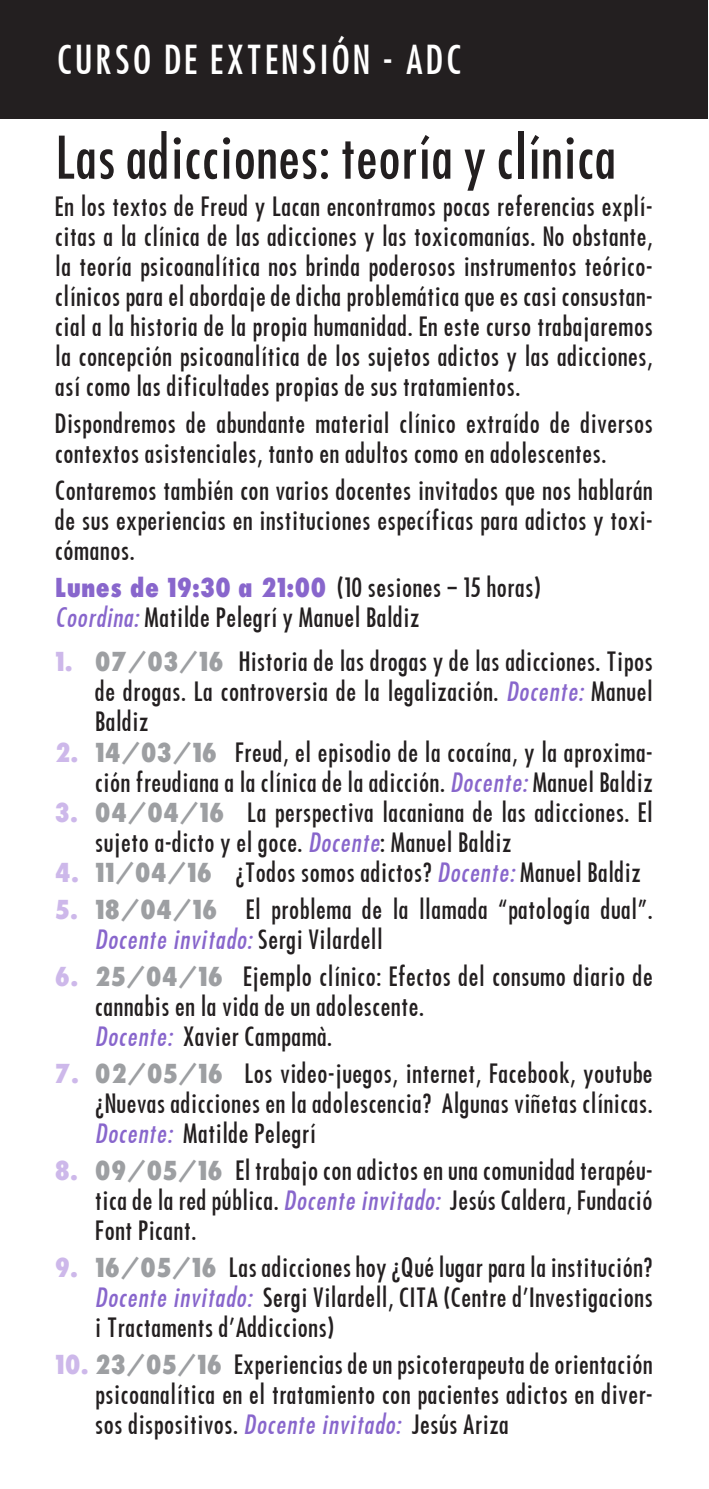
<style>
.page{position:relative;width:709px;height:1489px;background:#fff}
.page>*{position:absolute;margin:0;border:0;box-sizing:border-box;transform-origin:0 0}
.t1{font:55px "Futura Cond Demi";letter-spacing:-.01em;color:#231f20}
.t2{font:37.5px "Futura Cond Demi";letter-spacing:.07em;color:#fff}
.t3{font:25px/30px "Futura Cond Demi";color:#231f20;text-align:justify}
.s1{font-size:22.5px;color:#231f20}
.s2{font-family:"Futura Cond X Boold";color:#86c}
.s3{font-style:italic;color:#86c}
.s4{font-family:"Futura Cond X Boold";color:#cdb8ea}
.s5{font-family:"Futura Cond X Boold";color:#9d9fa2}
</style>
<div class="page">
<div style="left:0;top:1px;width:708px;height:118px;background:#231f20"></div>
<h2 class="t2" style="left:57px;top:35px;width:439px">CURSO DE EXTENSIÓN - ADC <span class="s1">––</span></h2>
<h1 class="t1" style="left:55px;top:122px;width:563px">Las adicciones: teoría y clínica</h1>
<p class="t3" style="left:55px;top:191px;width:599px">En los textos de Freud y Lacan encontramos pocas referencias explí&shy;citas a la clínica de las adicciones y las toxicomanías. No obstante, la teoría psicoanalítica nos brinda poderosos instrumentos teórico&shy;clínicos para el abordaje de dicha problemática que es casi consustan&shy;cial a la historia de la propia humanidad. En este curso trabajaremos la concepción psicoanalítica de los sujetos adictos y las adicciones, así como las dificultades propias de sus tratamientos.</p>
<p class="t3" style="left:55px;top:408px;width:599px">Dispondremos de abundante material clínico extraído de diversos contextos asistenciales, tanto en adultos como en adolescentes.</p>
<p class="t3" style="left:55px;top:475px;width:599px">Contaremos también con varios docentes invitados que nos hablarán de sus experiencias en instituciones específicas para adictos y toxi&shy;cómanos.</p>
<p class="t3" style="left:55px;top:572px;width:487px"><span class="s2">Lunes de 19:30 a 21:00</span> (10 sesiones – 15 horas)<br><span class="s3">Coordina:</span> Matilde Pelegrí y Manuel Baldiz</p>
<p class="t3" style="left:95px;top:646px;width:559px;text-indent:-40px"><span class="s4">1.</span> <span class="s5">07/03/16</span> Historia de las drogas y de las adicciones. Tipos de drogas. La controversia de la legalización. <span class="s3">Docente:</span> Manuel Baldiz</p>
<p class="t3" style="left:55px;top:736px;width:599px;text-align:right"><span class="s4">2.</span> <span class="s5">14/03/16</span> Freud, el episodio de la cocaína, y la aproxima&shy;ción freudiana a la clínica de la adicción. <span class="s3">Docente:</span> Manuel Baldiz</p>
<p class="t3" style="left:95px;top:796px;width:559px;text-indent:-40px"><span class="s4">3.</span> <span class="s5">04/04/16</span> La perspectiva lacaniana de las adicciones. El sujeto a-dicto y el goce. <span class="s3">Docente</span>: Manuel Baldiz</p>
<p class="t3" style="left:55px;top:856px;width:587px"><span class="s4">4.</span> <span class="s5">11/04/16</span> ¿Todos somos adictos? <span class="s3">Docente:</span> Manuel Baldiz</p>
<p class="t3" style="left:95px;top:893px;width:559px;text-indent:-40px"><span class="s4">5.</span> <span class="s5">18/04/16</span> El problema de la llamada “patología dual”.<br><span class="s3">Docente invitado:</span> Sergi Vilardell</p>
<p class="t3" style="left:95px;top:960px;width:559px;text-align:left;text-indent:-40px"><span class="s4">6.</span> <span class="s5">25/04/16</span> Ejemplo clínico: Efectos del consumo diario de cannabis en la vida de un adolescente.<br><span class="s3">Docente:</span> Xavier Campamà.</p>
<p class="t3" style="left:95px;top:1058px;width:559px;text-indent:-40px"><span class="s4">7.</span> <span class="s5">02/05/16</span> Los video-juegos, internet, Facebook, youtube ¿Nuevas adicciones en la adolescencia? Algunas viñetas clínicas.<br><span class="s3">Docente:</span> Matilde Pelegrí</p>
<p class="t3" style="left:95px;top:1155px;width:559px;text-indent:-40px"><span class="s4">8.</span> <span class="s5">09/05/16</span> El trabajo con adictos en una comunidad terapéu&shy;tica de la red pública. <span class="s3">Docente invitado:</span> Jesús Caldera, Fundació Font Picant.</p>
<p class="t3" style="left:95px;top:1252px;width:559px;text-indent:-40px"><span class="s4">9.</span> <span class="s5">16/05/16</span> Las adicciones hoy ¿Qué lugar para la institución?<br><span class="s3">Docente invitado:</span> Sergi Vilardell, CITA (Centre d’Investigacions i Tractaments d’Addiccions)</p>
<p class="t3" style="left:95px;top:1349px;width:559px;text-indent:-40px"><span class="s4">10.</span> <span class="s5">23/05/16</span> Experiencias de un psicoterapeuta de orientación psicoanalítica en el tratamiento con pacientes adictos en diver&shy;sos dispositivos. <span class="s3">Docente invitado:</span> Jesús Ariza</p>
</div>
